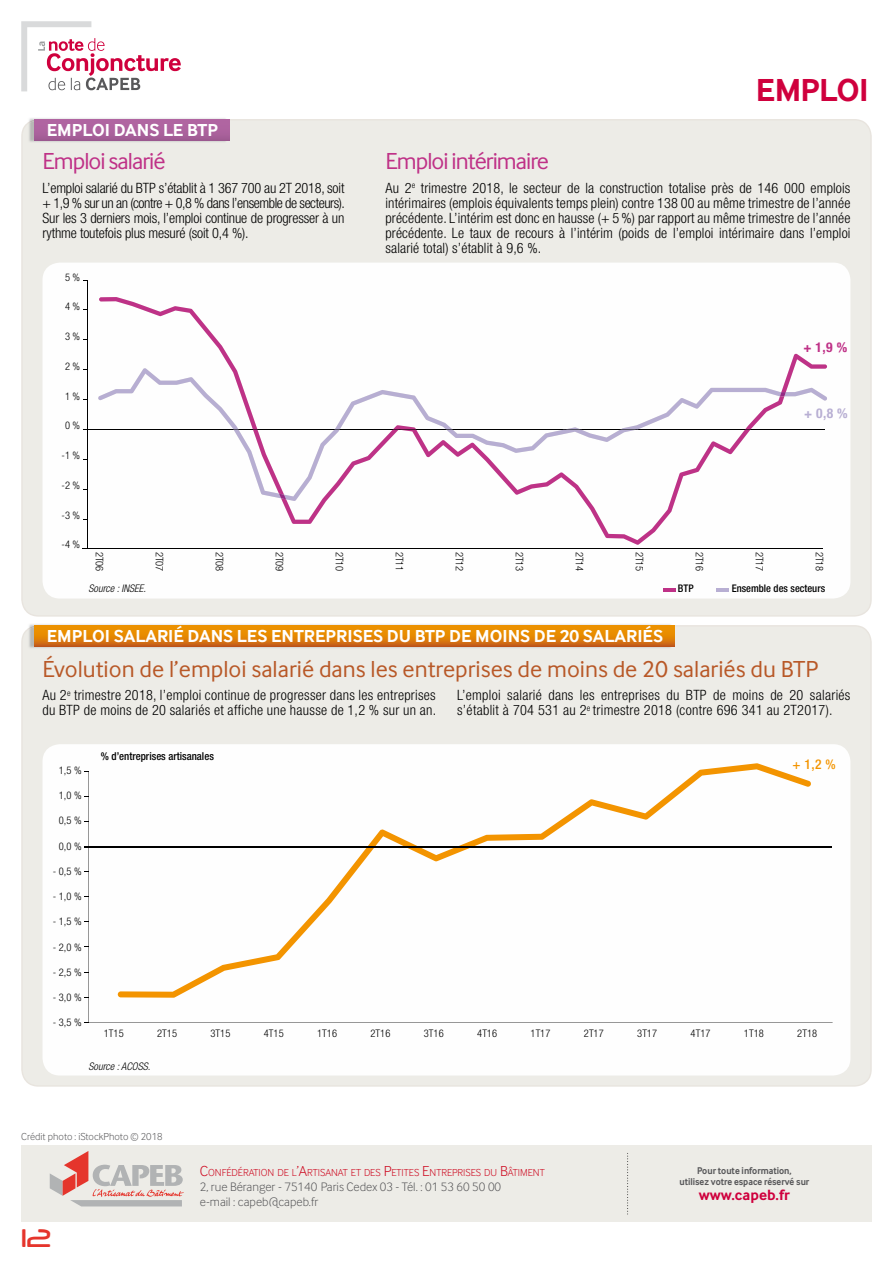
<style>
.page{position:relative;width:893px;height:1263px;background:#fff}
.page>*{position:absolute;margin:0;border:0;box-sizing:border-box;transform-origin:0 0}
.t1{font:700 33px "Inter Face";letter-spacing:-.02em;color:#cf003d}
.t2{font:30px "Neuropol";color:#e5352c}
.t3{font:24px "Inter Face";color:#b85827}
.t4{font:24px "Inter Face";letter-spacing:-.04em;color:#bf3187}
.t5{font:700 18px "Inter Face";color:#fff}
.t6{font:700 15.45px "Inter Face";color:#cf003d}
.t7{font:300 condensed 14.25px/15px "Helvetica Neue LT Std";letter-spacing:.02em;color:#000;text-align:justify}
.t8{font:500 condensed 13.5px "Helvetica Neue LT Std";color:#f39400}
.t9{font:700 condensed 13.5px "Helvetica Neue LT Std";color:#b8afd3}
.t10{font:700 condensed 13.5px "Helvetica Neue LT Std";color:#bf3187}
.t11{font:300 12.75px/15px "Inter Face";color:#58585a}
.t12{font:500 condensed 10.95px "Helvetica Neue LT Std";color:#000}
.t13{font:300 condensed 10.5px "Helvetica Neue LT Std";color:#000}
.t14{font:300 10.5px "Inter Face";color:#cd071e}
.t15{font:300 10.5px "Inter Face";color:#58585a}
.t16{font:italic 300 condensed 10.5px "Helvetica Neue LT Std";color:#000}
.t17{font:500 condensed 10.5px "Helvetica Neue LT Std";color:#000}
.t18{font:700 10.2px/12px "Inter Face";color:#58585a;text-align:center;scale:.9 1}
.s1{font-size:15px}
</style>
<div class="page">
<div style="left:21px;top:625px;width:851px;height:462px;background:#edece7"></div>
<div style="left:21px;top:1145px;width:851px;height:76px;background:#edece7"></div>
<svg style="left:627px;top:1153px;width:1px;height:61px"></svg>
<svg style="left:50px;top:1151px;width:134px;height:55px"></svg>
<svg style="left:21px;top:21px;width:160px;height:70px"></svg>
<div style="left:43px;top:744px;width:807px;height:331px;background:#fefefe;border-radius:17px"></div>
<div style="left:21px;top:119px;width:851px;height:498px;background:#edece7"></div>
<img style="left:28px;top:124px;width:198px;height:19px">
<img style="left:28px;top:119px;width:6px;height:5px">
<div style="left:34px;top:119px;width:195px;height:22px;background:linear-gradient(to right,#ab629c,#ab619c)"></div>
<img style="left:28px;top:630px;width:643px;height:19px">
<div style="left:34px;top:625px;width:640px;height:22px;background:linear-gradient(to bottom,#f7a000,#cc6614)"></div>
<svg style="left:43px;top:263px;width:807px;height:335px"></svg>
<hr style="left:87px;top:280px;width:1px;height:268px;background:#000">
<hr style="left:83px;top:429px;width:741px;height:1px;background:#000">
<hr style="left:83px;top:549px;width:740px;height:1px;background:#000">
<hr style="left:663px;top:588px;width:12px;height:4px;background:#bf3187">
<hr style="left:716px;top:588px;width:13px;height:4px;background:#b8afd3">
<svg style="left:88px;top:772px;width:745px;height:251px"></svg>
<svg style="left:99px;top:297px;width:728px;height:248px"></svg>
<svg style="left:98px;top:368px;width:729px;height:133px"></svg>
<svg style="left:233px;top:429px;width:46px;height:1px"></svg>
<svg style="left:279px;top:392px;width:507px;height:107px"></svg>
<svg style="left:118px;top:763px;width:693px;height:235px"></svg>
<hr style="left:84px;top:846px;width:748px;height:1px;background:#000">
<p class="t5" style="left:47px;top:119px;width:173px">EMPLOI DANS LE BTP</p>
<h1 class="t1" style="left:756px;top:70px;width:115px">EMPLOI</h1>
<h3 class="t4" style="left:43px;top:148px;width:125px">Emploi salarié</h3>
<p class="t7" style="left:43px;top:180px;width:304px">L’emploi salarié du BTP s’établit à 1 367 700 au 2T 2018, soit + 1,9 % sur un an (contre + 0,8 % dans l’ensemble de secteurs).<br>Sur les 3 derniers mois, l’emploi continue de progresser à un rythme toutefois plus mesuré (soit 0,4 %).</p>
<p class="t13" style="left:65px;top:271px;width:17px">5 %</p>
<p class="t13" style="left:65px;top:301px;width:17px">4 %</p>
<p class="t13" style="left:65px;top:330px;width:17px">3 %</p>
<p class="t13" style="left:65px;top:360px;width:17px">2 %</p>
<p class="t13" style="left:65px;top:390px;width:17px">1 %</p>
<p class="t13" style="left:65px;top:420px;width:17px">0 %</p>
<p class="t13" style="left:62px;top:449px;width:20px">-1 %</p>
<p class="t13" style="left:62px;top:479px;width:20px">-2 %</p>
<p class="t13" style="left:62px;top:509px;width:20px">-3 %</p>
<p class="t13" style="left:62px;top:539px;width:20px">-4 %</p>
<p class="t13" style="left:105px;top:551px;width:21px;rotate:90deg">2T06</p>
<p class="t13" style="left:165px;top:551px;width:21px;rotate:90deg">2T07</p>
<p class="t13" style="left:225px;top:551px;width:21px;rotate:90deg">2T08</p>
<p class="t13" style="left:285px;top:551px;width:21px;rotate:90deg">2T09</p>
<p class="t13" style="left:345px;top:551px;width:21px;rotate:90deg">2T10</p>
<p class="t13" style="left:405px;top:551px;width:21px;rotate:90deg">2T11</p>
<p class="t13" style="left:465px;top:551px;width:21px;rotate:90deg">2T12</p>
<p class="t13" style="left:525px;top:551px;width:21px;rotate:90deg">2T13</p>
<p class="t13" style="left:585px;top:551px;width:21px;rotate:90deg">2T14</p>
<p class="t13" style="left:645px;top:551px;width:21px;rotate:90deg">2T15</p>
<p class="t13" style="left:705px;top:551px;width:21px;rotate:90deg">2T16</p>
<p class="t13" style="left:765px;top:551px;width:21px;rotate:90deg">2T17</p>
<p class="t13" style="left:825px;top:551px;width:21px;rotate:90deg">2T18</p>
<p class="t16" style="left:89px;top:583px;width:59px">Source : INSEE.</p>
<p class="t17" style="left:678px;top:582px;width:17px">BTP</p>
<p class="t17" style="left:732px;top:582px;width:95px">Ensemble des secteurs</p>
<h3 class="t4" style="left:385px;top:148px;width:165px">Emploi intérimaire</h3>
<p class="t7" style="left:385px;top:180px;width:467px">Au 2<sup>e</sup> trimestre 2018, le secteur de la construction totalise près de 146 000 emplois intérimaires (emplois équivalents temps plein) contre 138 00 au même trimestre de l’année précédente. L’intérim est donc en hausse (+ 5 %) par rapport au même trimestre de l’année précédente. Le taux de recours à l’intérim (poids de l’emploi intérimaire dans l’emploi salarié total) s’établit à 9,6 %.</p>
<p class="t10" style="left:803px;top:339px;width:45px">+ 1,9 %</p>
<p class="t9" style="left:804px;top:405px;width:45px">+ 0,8 %</p>
<p class="t5" style="left:47px;top:625px;width:618px">EMPLOI SALARIÉ DANS LES ENTREPRISES DU BTP DE MOINS DE 20 SALARIÉS</p>
<h3 class="t3" style="left:43px;top:655px;width:777px">Évolution de l’emploi salarié dans les entreprises de moins de 20 salariés du BTP</h3>
<p class="t7" style="left:43px;top:688px;width:395px">Au 2<sup>e</sup> trimestre 2018, l’emploi continue de progresser dans les entreprises du BTP de moins de 20 salariés et affiche une hausse de 1,2 % sur un an.</p>
<p class="t7" style="left:457px;top:688px;width:395px">L’emploi salarié dans les entreprises du BTP de moins de 20 salariés s’établit à 704 531 au 2<sup>e</sup> trimestre 2018 (contre 696 341 au 2T2017).</p>
<p class="t13" style="left:59px;top:764px;width:24px">1,5 %</p>
<p class="t13" style="left:59px;top:789px;width:24px">1,0 %</p>
<p class="t13" style="left:59px;top:814px;width:24px">0,5 %</p>
<p class="t13" style="left:59px;top:840px;width:24px">0,0 %</p>
<p class="t13" style="left:53px;top:865px;width:30px">- 0,5 %</p>
<p class="t13" style="left:53px;top:890px;width:30px">- 1,0 %</p>
<p class="t13" style="left:53px;top:915px;width:30px">- 1,5 %</p>
<p class="t13" style="left:53px;top:941px;width:30px">- 2,0 %</p>
<p class="t13" style="left:53px;top:966px;width:30px">- 2,5 %</p>
<p class="t13" style="left:53px;top:991px;width:30px">- 3,0 %</p>
<p class="t13" style="left:53px;top:1017px;width:30px">- 3,5 %</p>
<p class="t12" style="left:101px;top:750px;width:115px">% d’entreprises artisanales</p>
<p class="t8" style="left:792px;top:756px;width:45px">+ 1,2 %</p>
<p class="t13" style="left:104px;top:1027px;width:21px">1T15</p>
<p class="t13" style="left:157px;top:1027px;width:21px">2T15</p>
<p class="t13" style="left:211px;top:1027px;width:21px">3T15</p>
<p class="t13" style="left:264px;top:1027px;width:21px">4T15</p>
<p class="t13" style="left:317px;top:1027px;width:21px">1T16</p>
<p class="t13" style="left:371px;top:1027px;width:21px">2T16</p>
<p class="t13" style="left:424px;top:1027px;width:21px">3T16</p>
<p class="t13" style="left:477px;top:1027px;width:21px">4T16</p>
<p class="t13" style="left:531px;top:1027px;width:21px">1T17</p>
<p class="t13" style="left:584px;top:1027px;width:21px">2T17</p>
<p class="t13" style="left:637px;top:1027px;width:21px">3T17</p>
<p class="t13" style="left:691px;top:1027px;width:21px">4T17</p>
<p class="t13" style="left:744px;top:1027px;width:21px">1T18</p>
<p class="t13" style="left:797px;top:1027px;width:21px">2T18</p>
<p class="t16" style="left:89px;top:1060px;width:63px">Source : ACOSS.</p>
<p class="t15" style="left:21px;top:1131px;width:143px">Crédit photo : iStockPhoto © 2018</p>
<h2 class="t2" style="left:21px;top:1222px;width:31px">12</h2>
<p class="t14" style="left:200px;top:1167px;width:346px"><span class="s1">C</span>ONFÉDÉRATION DE L<span class="s1">’A</span>RTISANAT ET DES <span class="s1">P</span>ETITES <span class="s1">E</span>NTREPRISES DU <span class="s1">B</span>ÂTIMENT</p>
<p class="t11" style="left:200px;top:1179px;width:303px">2, rue Béranger - 75140 Paris Cedex 03 - Tél. : 01 53 60 50 00 e-mail : capeb@capeb.fr</p>
<p class="t18" style="left:679px;top:1164px;width:146px">Pour toute information,<br>utilisez votre espace réservé sur</p>
<p class="t6" style="left:699px;top:1185px;width:93px">www.capeb.fr</p>
</div>
